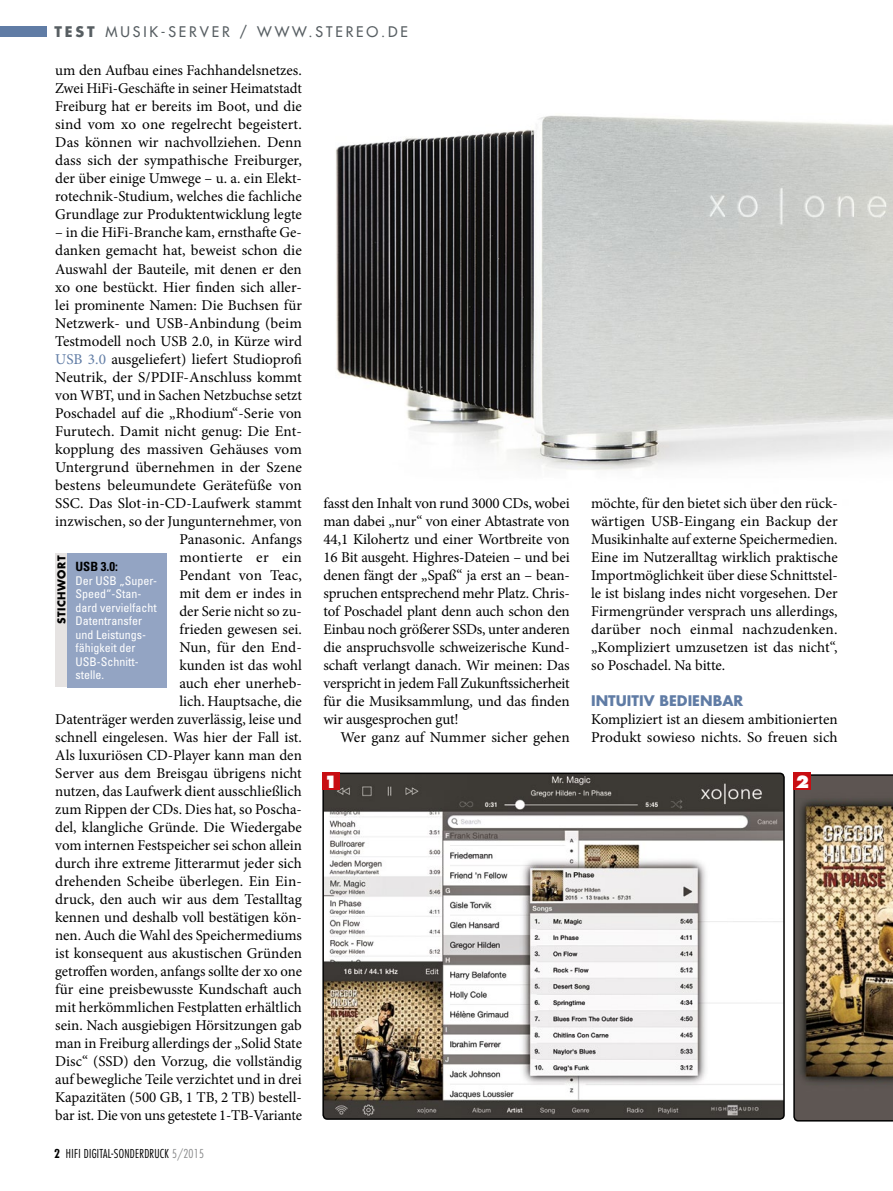
<style>
.page{position:relative;width:893px;height:1191px;background:#fff}
.page>*{position:absolute;margin:0;border:0;box-sizing:border-box;transform-origin:0 0}
.t1{font:800 16.5px "Futura Std";color:#fff}
.t2{font:15px/18px "Minion Pro";color:#000;text-align:justify}
.t3{font:500 14.25px "Futura Std";letter-spacing:.2em;color:#575e62}
.t4{font:700 14.25px "Futura Std";color:#607ca5}
.t5{font:700 condensed 12.75px "Univers LT Std";color:#000}
.t6{font:condensed 12px/13.5px "Univers LT Std";color:#fff}
.t7{font:300 condensed 12px "Futura Std";letter-spacing:.025em;color:#000}
.t8{font:700 10.5px "Futura Std";letter-spacing:.05em;color:#000}
.s1{font-weight:700}
.s2{color:#607ca5}
.s3{color:#88898a}
</style>
<div class="page">
<img style="left:336px;top:115px;width:557px;height:355px">
<div style="left:0;top:26px;width:47px;height:10px;background:#607ca5"></div>
<div style="left:55px;top:553px;width:14px;height:134px;background:#e6e3e2"></div>
<div style="left:67px;top:553px;width:100px;height:134px;background:#93a4c3"></div>
<img style="left:793px;top:774px;width:100px;height:347px">
<img style="left:323px;top:775px;width:461px;height:344px">
<div style="left:322px;top:772px;width:463px;height:347px;border:2px solid #000;border-radius:4px"></div>
<div style="left:322px;top:772px;width:18px;height:18px;background:#c80d12"></div>
<div style="left:794px;top:772px;width:17px;height:18px;background:#c80d12"></div>
<p class="t3" style="left:55px;top:23px;width:355px"><span class="s1">TEST</span> MUSIK-SERVER / WWW.STEREO.DE</p>
<p class="t2" style="left:55px;top:62px;width:248px">um den Aufbau eines Fachhandelsnetzes.<br>Zwei HiFi-Geschäfte in seiner Heimatstadt Freiburg hat er bereits im Boot, und die sind vom xo one regelrecht begeistert.<br>Das können wir nachvollziehen. Denn dass sich der sympathische Freiburger, der über einige Umwege – u. a. ein Elekt&shy;rotechnik-Studium, welches die fachliche Grundlage zur Produktentwicklung legte</p>
<p class="t2" style="left:55px;top:224px;width:248px;text-align:right">– in die HiFi-Branche kam, ernsthafte Ge&shy;danken gemacht hat, beweist schon die Auswahl der Bauteile, mit denen er den xo one bestückt. Hier finden sich aller&shy;lei prominente Namen: Die Buchsen für Netzwerk- und USB-Anbindung (beim Testmodell noch USB 2.0, in Kürze wird <span class="s2">USB 3.0</span> ausgeliefert) liefert Studioprofi Neutrik, der S/PDIF-Anschluss kommt von WBT, und in Sachen Netzbuchse setzt Poschadel auf die „Rhodium“-Serie von Furutech. Damit nicht genug: Die Ent&shy;kopplung des massiven Gehäuses vom Untergrund übernehmen in der Szene bestens beleumundete Gerätefüße von SSC. Das Slot-in-CD-Laufwerk stammt inzwischen, so der Jungunternehmer, von Panasonic. Anfangs<br>montierte er ein<br>Pendant von Teac,<br>mit dem er indes in<br>der Serie nicht so zu-<br>frieden gewesen sei.<br>Nun, für den End-<br>kunden ist das wohl<br>auch eher unerheb-<br>lich. Hauptsache, die<br>Datenträger werden zuverlässig, leise und schnell eingelesen. Was hier der Fall ist.<br>Als luxuriösen CD-Player kann man den Server aus dem Breisgau übrigens nicht nutzen, das Laufwerk dient ausschließlich zum Rippen der CDs. Dies hat, so Poscha&shy;del, klangliche Gründe. Die Wiedergabe vom internen Festspeicher sei schon allein durch ihre extreme Jitterarmut jeder sich drehenden Scheibe überlegen. Ein Ein&shy;druck, den auch wir aus dem Testalltag kennen und deshalb voll bestätigen kön&shy;nen. Auch die Wahl des Speichermediums ist konsequent aus akustischen Gründen getroffen worden, anfangs sollte der xo one für eine preisbewusste Kundschaft auch mit herkömmlichen Festplatten erhältlich sein. Nach ausgiebigen Hörsitzungen gab man in Freiburg allerdings der „Solid State Disc“ (SSD) den Vorzug, die vollständig auf bewegliche Teile verzichtet und in drei Kapazitäten (500 GB, 1 TB, 2 TB) bestell&shy;bar ist. Die von uns getestete 1-TB-Variante</p>
<p class="t8" style="left:55px;top:624px;width:70px;rotate:-90deg">STICHWORT</p>
<p class="t5" style="left:75px;top:559px;width:44px">USB 3.0:</p>
<p class="t6" style="left:75px;top:573px;width:83px">Der USB „Super-<br>Speed“-Stan&shy;dard vervielfacht<br>Datentransfer und Leistungs&shy;fähigkeit der<br>USB-Schnitt&shy;stelle.</p>
<p class="t7" style="left:54px;top:1146px;width:151px"><span class="s1">2</span> HIFI DIGITAL-SONDERDRUCK <span class="s3">5/2015</span></p>
<p class="t2" style="left:323px;top:494px;width:248px">fasst den Inhalt von rund 3000 CDs, wobei man dabei „nur“ von einer Abtastrate von 44,1 Kilohertz und einer Wortbreite von 16 Bit ausgeht. Highres-Dateien – und bei denen fängt der „Spaß“ ja erst an – bean&shy;spruchen entsprechend mehr Platz. Chris&shy;tof Poschadel plant denn auch schon den Einbau noch größerer SSDs, unter anderen die anspruchsvolle schweizerische Kund&shy;schaft verlangt danach. Wir meinen: Das verspricht in jedem Fall Zukunftssicherheit für die Musiksammlung, und das finden wir ausgesprochen gut!</p>
<p class="t2" style="left:340px;top:728px;width:231px">Wer ganz auf Nummer sicher gehen</p>
<p class="t2" style="left:591px;top:494px;width:248px">möchte, für den bietet sich über den rück&shy;wärtigen USB-Eingang ein Backup der Musikinhalte auf externe Speichermedien.<br>Eine im Nutzeralltag wirklich praktische Importmöglichkeit über diese Schnittstel&shy;le ist bislang indes nicht vorgesehen. Der Firmengründer versprach uns allerdings, darüber noch einmal nachzudenken. „Kompliziert umzusetzen ist das nicht“, so Poschadel. Na bitte.</p>
<p class="t4" style="left:591px;top:691px;width:154px">INTUITIV BEDIENBAR</p>
<p class="t2" style="left:591px;top:710px;width:248px">Kompliziert ist an diesem ambitionierten<br>Produkt sowieso nichts. So freuen sich</p>
<p class="t1" style="left:324px;top:772px;width:15px">1</p>
<p class="t1" style="left:795px;top:772px;width:15px">2</p>
</div>
